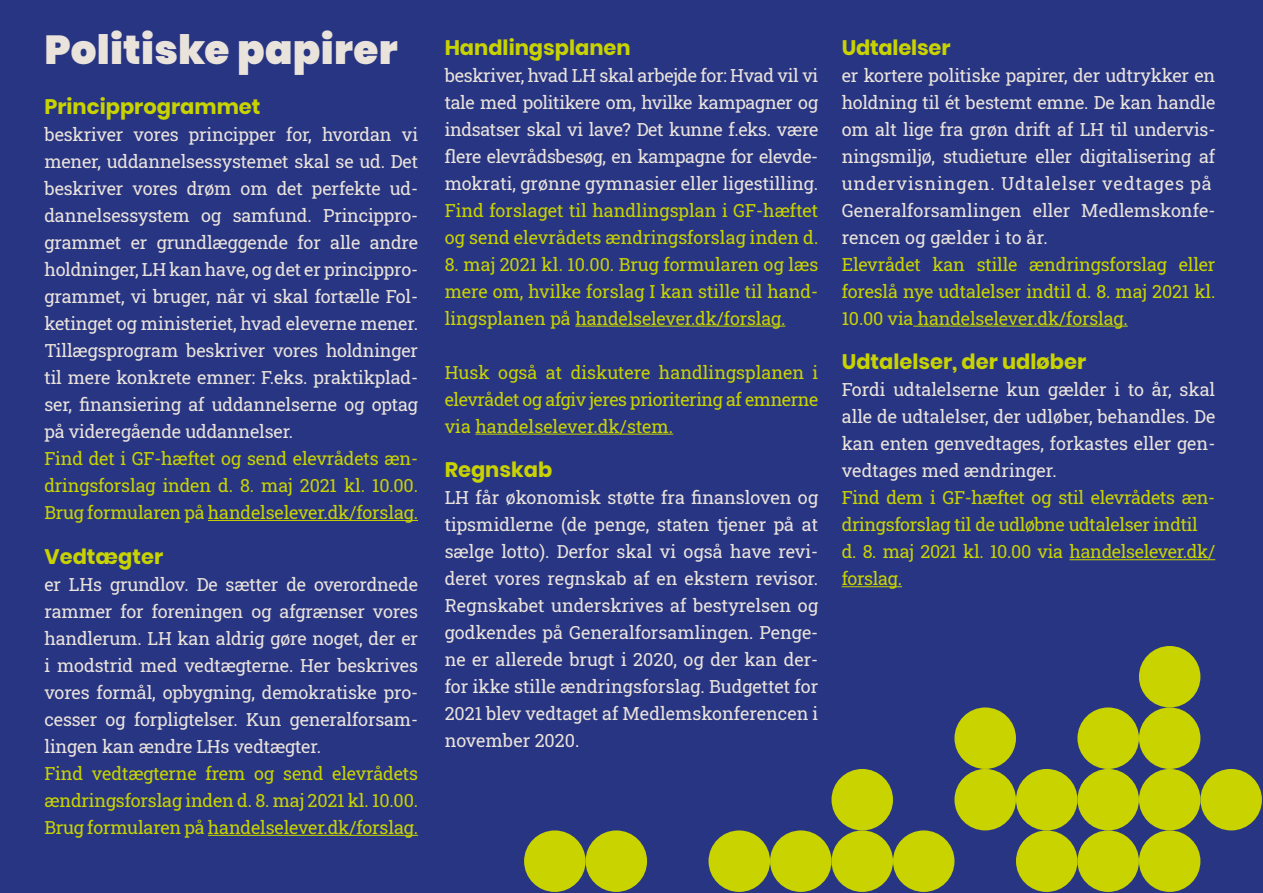
<style>
.page{position:relative;width:1263px;height:893px;background:#283583}
.page>*{position:absolute;margin:0;border:0;box-sizing:border-box;transform-origin:0 0}
.t1{font:900 40.5px "Poppins";letter-spacing:.005em;color:#eae3db}
.t2{font:700 21px "Poppins";color:#c8d300}
.t3{font:18px/27px "Roboto Slab";letter-spacing:-.01em;color:#eae3db;text-align:justify}
.t4{font:18px/27px "Roboto Slab";letter-spacing:-.01em;color:#c8d300;text-align:justify}
</style>
<div class="page">
<hr style="left:208px;top:835px;width:210px;height:1px;background:#c8d300">
<hr style="left:208px;top:520px;width:210px;height:1px;background:#c8d300">
<hr style="left:913px;top:326px;width:215px;height:1px;background:#c8d300">
<hr style="left:575px;top:326px;width:210px;height:1px;background:#c8d300">
<hr style="left:475px;top:434px;width:198px;height:1px;background:#c8d300">
<hr style="left:1069px;top:559px;width:146px;height:1px;background:#c8d300">
<hr style="left:842px;top:586px;width:60px;height:1px;background:#c8d300">
<div style="left:954px;top:769px;width:62px;height:61px;background:#c8d300;border-radius:50%"></div>
<div style="left:954px;top:707px;width:62px;height:62px;background:#c8d300;border-radius:50%"></div>
<div style="left:524px;top:830px;width:62px;height:62px;background:#c8d300;border-radius:50%"></div>
<div style="left:831px;top:769px;width:62px;height:61px;background:#c8d300;border-radius:50%"></div>
<div style="left:831px;top:830px;width:62px;height:62px;background:#c8d300;border-radius:50%"></div>
<div style="left:1016px;top:769px;width:61px;height:61px;background:#c8d300;border-radius:50%"></div>
<div style="left:1016px;top:830px;width:61px;height:62px;background:#c8d300;border-radius:50%"></div>
<div style="left:1077px;top:769px;width:62px;height:61px;background:#c8d300;border-radius:50%"></div>
<div style="left:1077px;top:830px;width:62px;height:62px;background:#c8d300;border-radius:50%"></div>
<div style="left:1077px;top:707px;width:62px;height:62px;background:#c8d300;border-radius:50%"></div>
<div style="left:1139px;top:830px;width:61px;height:62px;background:#c8d300;border-radius:50%"></div>
<div style="left:1139px;top:707px;width:61px;height:62px;background:#c8d300;border-radius:50%"></div>
<div style="left:1139px;top:769px;width:61px;height:61px;background:#c8d300;border-radius:50%"></div>
<div style="left:1139px;top:646px;width:61px;height:61px;background:#c8d300;border-radius:50%"></div>
<div style="left:708px;top:830px;width:62px;height:62px;background:#c8d300;border-radius:50%"></div>
<div style="left:1200px;top:769px;width:62px;height:61px;background:#c8d300;border-radius:50%"></div>
<div style="left:770px;top:830px;width:61px;height:62px;background:#c8d300;border-radius:50%"></div>
<div style="left:893px;top:830px;width:61px;height:62px;background:#c8d300;border-radius:50%"></div>
<div style="left:586px;top:830px;width:61px;height:62px;background:#c8d300;border-radius:50%"></div>
<h1 class="t1" style="left:44px;top:26px;width:355px">Politiske papirer</h1>
<p class="t2" style="left:44px;top:95px;width:218px">Principprogrammet</p>
<p class="t3" style="left:44px;top:121px;width:375px">beskriver vores principper for, hvordan vi mener, uddannelsessystemet skal se ud. Det beskriver vores drøm om det perfekte ud&shy;dannelsessystem og samfund. Princippro&shy;grammet er grundlæggende for alle andre holdninger, LH kan have, og det er princippro&shy;grammet, vi bruger, når vi skal fortælle Fol&shy;ketinget og ministeriet, hvad eleverne mener.<br>Tillægsprogram beskriver vores holdninger til mere konkrete emner: F.eks. praktikplad&shy;ser, finansiering af uddannelserne og optag på videregående uddannelser.</p>
<p class="t4" style="left:44px;top:445px;width:375px">Find det i GF-hæftet og send elevrådets æn&shy;dringsforslag inden d. 8. maj 2021 kl. 10.00.<br>Brug formularen på handelselever.dk/forslag.</p>
<p class="t2" style="left:44px;top:544px;width:120px">Vedtægter</p>
<p class="t3" style="left:44px;top:570px;width:375px">er LHs grundlov. De sætter de overordnede rammer for foreningen og afgrænser vores handlerum. LH kan aldrig gøre noget, der er i modstrid med vedtægterne. Her beskrives vores formål, opbygning, demokratiske pro&shy;cesser og forpligtelser. Kun generalforsam&shy;lingen kan ændre LHs vedtægter.</p>
<p class="t4" style="left:44px;top:759px;width:375px">Find vedtægterne frem og send elevrådets ændringsforslag inden d. 8. maj 2021 kl. 10.00.<br>Brug formularen på handelselever.dk/forslag.</p>
<p class="t2" style="left:445px;top:35px;width:188px">Handlingsplanen</p>
<p class="t3" style="left:445px;top:61px;width:375px">beskriver, hvad LH skal arbejde for: Hvad vil vi tale med politikere om, hvilke kampagner og indsatser skal vi lave? Det kunne f.eks. være flere elevrådsbesøg, en kampagne for elevde&shy;mokrati, grønne gymnasier eller ligestilling.</p>
<p class="t4" style="left:445px;top:196px;width:375px">Find forslaget til handlingsplan i GF-hæftet og send elevrådets ændringsforslag inden d.</p>
<p class="t4" style="left:445px;top:250px;width:375px">8. maj 2021 kl. 10.00. Brug formularen og læs mere om, hvilke forslag I kan stille til hand&shy;lingsplanen på handelselever.dk/forslag.</p>
<p class="t4" style="left:445px;top:358px;width:375px">Husk også at diskutere handlingsplanen i elevrådet og afgiv jeres prioritering af emnerne via handelselever.dk/stem.</p>
<p class="t2" style="left:445px;top:457px;width:109px">Regnskab</p>
<p class="t3" style="left:445px;top:484px;width:375px">LH får økonomisk støtte fra finansloven og tipsmidlerne (de penge, staten tjener på at sælge lotto). Derfor skal vi også have revi&shy;deret vores regnskab af en ekstern revisor.<br>Regnskabet underskrives af bestyrelsen og godkendes på Generalforsamlingen. Penge&shy;ne er allerede brugt i 2020, og der kan der&shy;for ikke stille ændringsforslag. Budgettet for 2021 blev vedtaget af Medlemskonferencen i november 2020.</p>
<p class="t2" style="left:842px;top:35px;width:110px">Udtalelser</p>
<p class="t3" style="left:842px;top:61px;width:375px;text-align:left">er kortere politiske papirer, der udtrykker en holdning til ét bestemt emne. De kan handle om alt lige fra grøn drift af LH til undervis&shy;ningsmiljø, studieture eller digitalisering af undervisningen. Udtalelser vedtages på Generalforsamlingen eller Medlemskonfe&shy;rencen og gælder i to år.</p>
<p class="t4" style="left:842px;top:250px;width:375px">Elevrådet kan stille ændringsforslag eller foreslå nye udtalelser indtil d. 8. maj 2021 kl.<br>10.00 via handelselever.dk/forslag.</p>
<p class="t2" style="left:842px;top:350px;width:246px">Udtalelser, der udløber</p>
<p class="t3" style="left:842px;top:376px;width:375px">Fordi udtalelserne kun gælder i to år, skal alle de udtalelser, der udløber, behandles. De kan enten genvedtages, forkastes eller gen&shy;vedtages med ændringer.</p>
<p class="t4" style="left:842px;top:484px;width:375px;text-align:left">Find dem i GF-hæftet og stil elevrådets æn&shy;dringsforslag til de udløbne udtalelser indtil d. 8. maj 2021 kl. 10.00 via handelselever.dk/ forslag.</p>
</div>
